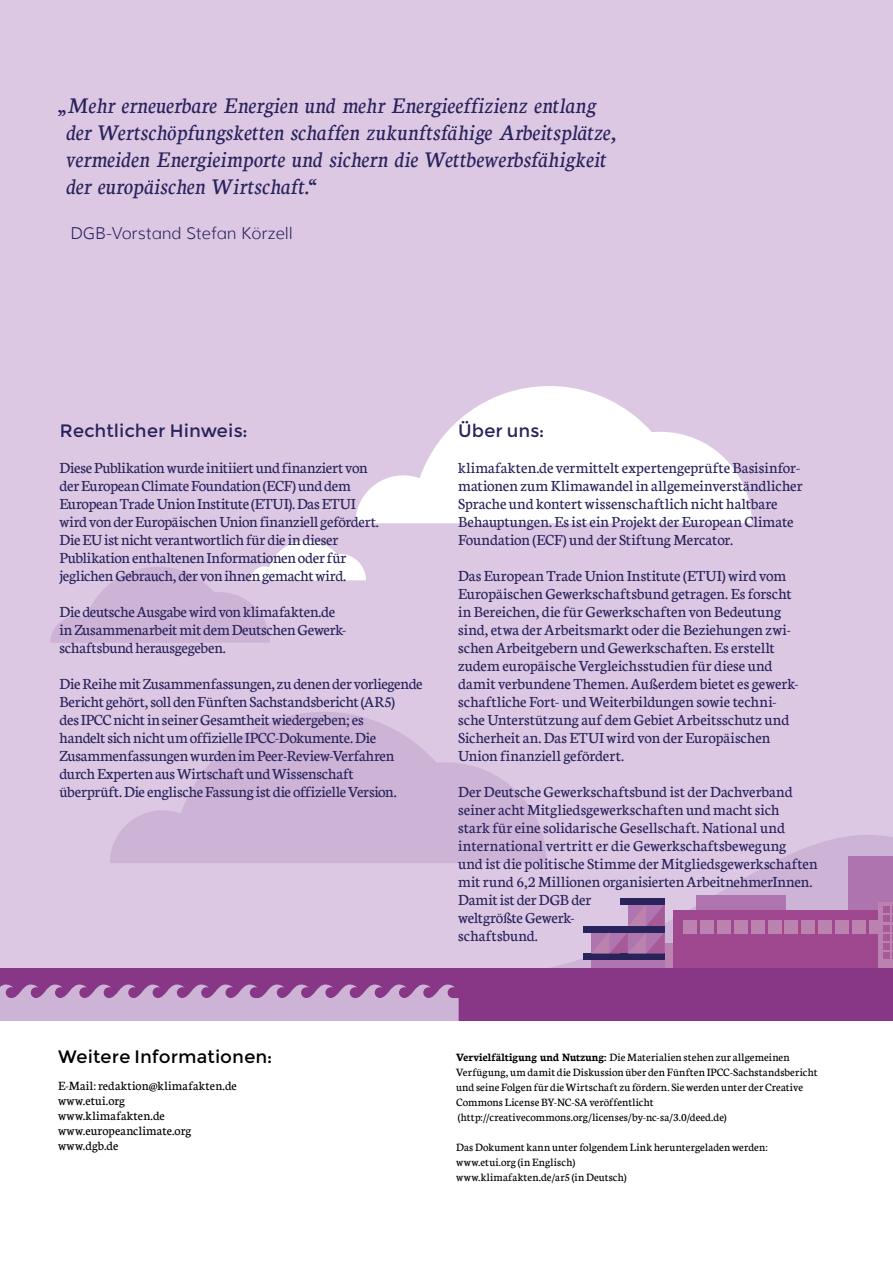
<style>
.page{position:relative;width:893px;height:1263px;background:#fff}
.page>*{position:absolute;margin:0;border:0;box-sizing:border-box;transform-origin:0 0}
.t1{font:italic 24px/27px "Neuton";letter-spacing:-.015em;color:#29235c}
.t2{font:24px "Neuton";color:#29235c}
.t3{font:18px "Montserrat";letter-spacing:-.005em;color:#29235c}
.t4{font:18px "Montserrat";letter-spacing:-.01em;color:#000}
.t5{font:16.5px/18px "Neuton";letter-spacing:-.005em;color:#29235c}
.t6{font:300 16.5px "Muli";color:#29235c}
.t7{font:13.5px/15px "Neuton";letter-spacing:.02em;color:#000}
.t8{font:12px/15px "Neuton";letter-spacing:.015em;color:#000}
.s1{font-weight:700}
</style>
<div class="page">
<div style="left:0;top:0;width:893px;height:1020px;background:#dcc8e3"></div>
<svg style="left:551px;top:835px;width:342px;height:133px"></svg>
<div style="left:696px;top:895px;width:90px;height:92px;background:#ae75b0"></div>
<div style="left:634px;top:943px;width:83px;height:41px;background:#bb83af"></div>
<svg style="left:110px;top:712px;width:437px;height:151px;fill:#cdb4d7"></svg>
<svg style="left:355px;top:386px;width:397px;height:137px;fill:#fff"></svg>
<svg style="left:50px;top:540px;width:316px;height:103px"></svg>
<div style="left:848px;top:856px;width:45px;height:164px;background:#ae74af"></div>
<div style="left:673px;top:910px;width:220px;height:68px;background:#9f488f"></div>
<div style="left:684px;top:921px;width:13px;height:13px;background:#bb82af"></div>
<div style="left:700px;top:921px;width:14px;height:13px;background:#bb82af"></div>
<div style="left:717px;top:921px;width:14px;height:13px;background:#bb82af"></div>
<div style="left:734px;top:921px;width:14px;height:13px;background:#bb82af"></div>
<div style="left:751px;top:921px;width:13px;height:13px;background:#bb82af"></div>
<div style="left:768px;top:921px;width:13px;height:13px;background:#bb82af"></div>
<div style="left:785px;top:921px;width:13px;height:13px;background:#bb82af"></div>
<div style="left:801px;top:921px;width:14px;height:13px;background:#bb82af"></div>
<div style="left:818px;top:921px;width:14px;height:13px;background:#bb82af"></div>
<div style="left:835px;top:921px;width:14px;height:13px;background:#bb82af"></div>
<div style="left:852px;top:921px;width:13px;height:13px;background:#bb82af"></div>
<div style="left:869px;top:921px;width:13px;height:13px;background:#bb82af"></div>
<div style="left:878px;top:902px;width:15px;height:67px;background:#bb82af"></div>
<svg style="left:883px;top:907px;width:10px;height:52px"></svg>
<div style="left:591px;top:927px;width:37px;height:43px;background:#ae75b0"></div>
<div style="left:583px;top:926px;width:45px;height:6px;background:#29235c"></div>
<div style="left:583px;top:953px;width:45px;height:7px;background:#29235c"></div>
<div style="left:628px;top:901px;width:36px;height:69px;background:#ae75b0"></div>
<div style="left:620px;top:926px;width:44px;height:6px;background:#29235c"></div>
<div style="left:620px;top:898px;width:44px;height:7px;background:#29235c"></div>
<div style="left:620px;top:953px;width:44px;height:7px;background:#29235c"></div>
<svg style="left:629px;top:906px;width:35px;height:20px"></svg>
<svg style="left:591px;top:932px;width:73px;height:21px"></svg>
<div style="left:0;top:968px;width:893px;height:52px;background:#873786"></div>
<svg style="left:0;top:984px;width:459px;height:36px"></svg>
<svg style="left:170px;top:126px;width:6px;height:2px"></svg>
<svg style="left:581px;top:126px;width:6px;height:2px"></svg>
<h1 class="t1" style="left:66px;top:91px;width:551px">Mehr erneuerbare Energien und mehr Energieeffizienz entlang der Wertschopfungsketten schaffen zukunftsfahige Arbeitsplatze, vermeiden Energieimporte und sichern die Wettbewerbsfahigkeit der europaischen Wirtschaft.“</h1>
<p class="t6" style="left:70px;top:223px;width:224px">DGB-Vorstand Stefan Körzell</p>
<h1 class="t2" style="left:58px;top:104px;width:10px">”</h1>
<p class="t3" style="left:60px;top:419px;width:189px">Rechtlicher Hinweis:</p>
<p class="t5" style="left:60px;top:458px;width:321px">Diese Publikation wurde initiiert und finanziert von der European Climate Foundation (ECF) und dem European Trade Union Institute (ETUI). Das ETUI wird von der Europäischen Union finanziell gefördert.<br>Die EU ist nicht verantwortlich für die in dieser Publikation enthaltenen Informationen oder für jeglichen Gebrauch, der von ihnen gemacht wird.</p>
<p class="t5" style="left:60px;top:602px;width:289px">Die deutsche Ausgabe wird von klimafakten.de in Zusammenarbeit mit dem Deutschen Gewerk&shy;schaftsbund herausgegeben.</p>
<p class="t5" style="left:60px;top:674px;width:365px">Die Reihe mit Zusammenfassungen, zu denen der vorliegende Bericht gehört, soll den Fünften Sachstandsbericht (AR5)<br>des IPCC nicht in seiner Gesamtheit wiedergeben; es<br>handelt sich nicht um offizielle IPCC-Dokumente. Die Zusammenfassungen wurden im Peer-Review-Verfahren durch Experten aus Wirtschaft und Wissenschaft<br>überprüft. Die englische Fassung ist die offizielle Version.</p>
<p class="t3" style="left:458px;top:419px;width:87px">Über uns:</p>
<p class="t5" style="left:458px;top:458px;width:346px">klimafakten.de vermittelt expertengeprüfte Basisinfor&shy;mationen zum Klimawandel in allgemeinverständlicher Sprache und kontert wissenschaftlich nicht haltbare Behauptungen. Es ist ein Projekt der European Climate Foundation (ECF) und der Stiftung Mercator.</p>
<p class="t5" style="left:458px;top:566px;width:341px">Das European Trade Union Institute (ETUI) wird vom Europäischen Gewerkschaftsbund getragen. Es forscht in Bereichen, die für Gewerkschaften von Bedeutung sind, etwa der Arbeitsmarkt oder die Beziehungen zwi&shy;schen Arbeitgebern und Gewerkschaften. Es erstellt zudem europäische Vergleichsstudien für diese und damit verbundene Themen. Außerdem bietet es gewerk&shy;schaftliche Fort- und Weiterbildungen sowie techni&shy;sche Unterstützung auf dem Gebiet Arbeitsschutz und Sicherheit an. Das ETUI wird von der Europäischen Union finanziell gefördert.</p>
<p class="t5" style="left:458px;top:782px;width:361px">Der Deutsche Gewerkschaftsbund ist der Dachverband seiner acht Mitgliedsgewerkschaften und macht sich<br>stark für eine solidarische Gesellschaft. National und international vertritt er die Gewerkschaftsbewegung<br>und ist die politische Stimme der Mitgliedsgewerkschaften mit rund 6,2 Millionen organisierten ArbeitnehmerInnen.<br>Damit ist der DGB der<br>weltgrößte Gewerk-<br>schaftsbund.</p>
<p class="t4" style="left:58px;top:1045px;width:215px">Weitere Informationen:</p>
<p class="t7" style="left:58px;top:1078px;width:180px">E-Mail: redaktion@klimafakten.de www.etui.org<br>www.klimafakten.de www.europeanclimate.org www.dgb.de</p>
<p class="t8" style="left:456px;top:1050px;width:363px"><span class="s1">Vervielfältigung und Nutzung:</span> Die Materialien stehen zur allgemeinen Verfügung, um damit die Diskussion über den Fünften IPCC-Sachstandsbericht und seine Folgen für die Wirtschaft zu fördern. Sie werden unter der Creative Commons License BY-NC-SA veröffentlicht (http://creativecommons.org/licenses/by-nc-sa/3.0/deed.de)</p>
<p class="t8" style="left:456px;top:1140px;width:313px">Das Dokument kann unter folgendem Link heruntergeladen werden: www.etui.org (in Englisch)<br>www.klimafakten.de/ar5 (in Deutsch)</p>
</div>
